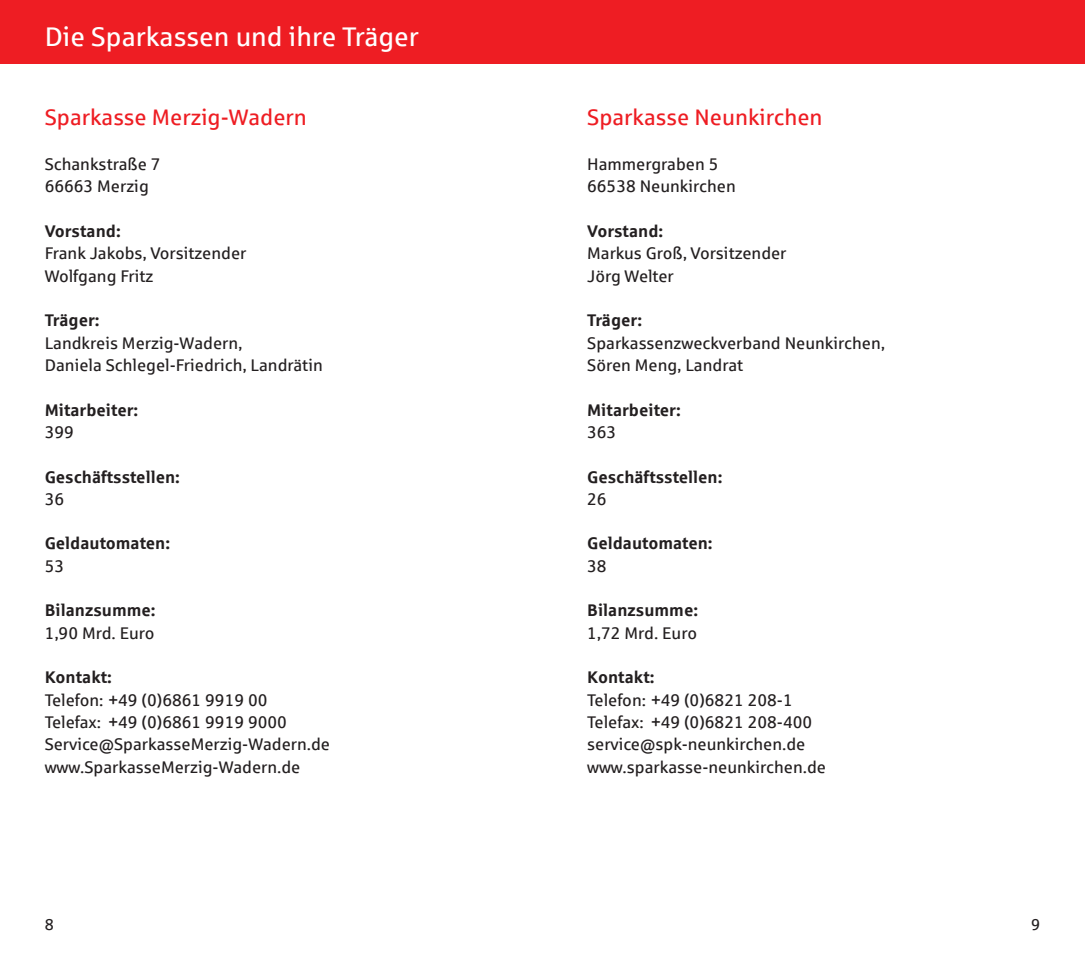
<style>
.page{position:relative;width:1085px;height:957px;background:#fff}
.page>*{position:absolute;margin:0;border:0;box-sizing:border-box;transform-origin:0 0}
.ueber_klein{font:27px "Sparkasse Rgr";color:#fff}
.ueber_klein-2{font:22.5px "Sparkasse Rgr";color:#ee1d23}
.bu{font:16.88px "Sparkasse Rgr";color:#231f20}
.bu-2{font:700 16.88px "Sparkasse Rg";color:#231f20}
.ueber_klein-3{font:15.75px "Sparkasse Rgr";color:#231f20}
</style>
<div class="page">
<div style="left:0;top:0;width:1084px;height:64px;background:#ee1d23"></div>
<p class="ueber_klein" style="left:45px;top:20px;width:375px">Die Sparkassen und ihre Träger</p>
<p class="ueber_klein-2" style="left:45px;top:104px;width:264px">Sparkasse Merzig-Wadern</p>
<p class="bu" style="left:45px;top:154px;width:117px">Schankstraße 7</p>
<p class="bu" style="left:45px;top:176px;width:106px">66663 Merzig</p>
<p class="bu-2" style="left:45px;top:220px;width:78px">Vorstand:</p>
<p class="bu" style="left:45px;top:243px;width:203px">Frank Jakobs, Vorsitzender</p>
<p class="bu" style="left:45px;top:265px;width:110px">Wolfgang Fritz</p>
<p class="bu-2" style="left:45px;top:309px;width:56px">Träger:</p>
<p class="bu" style="left:45px;top:332px;width:199px">Landkreis Merzig-Wadern,</p>
<p class="bu" style="left:45px;top:355px;width:280px">Daniela Schlegel-Friedrich, Landrätin</p>
<p class="bu-2" style="left:45px;top:399px;width:95px">Mitarbeiter:</p>
<p class="bu" style="left:45px;top:421px;width:31px">399</p>
<p class="bu-2" style="left:45px;top:466px;width:137px">Geschäftsstellen:</p>
<p class="bu" style="left:45px;top:488px;width:21px">36</p>
<p class="bu-2" style="left:45px;top:533px;width:127px">Geldautomaten:</p>
<p class="bu" style="left:45px;top:555px;width:21px">53</p>
<p class="bu-2" style="left:45px;top:600px;width:112px">Bilanzsumme:</p>
<p class="bu" style="left:45px;top:622px;width:111px">1,90 Mrd. Euro</p>
<p class="bu-2" style="left:45px;top:667px;width:69px">Kontakt:</p>
<p class="bu" style="left:45px;top:689px;width:224px">Telefon: +49 (0)6861 9919 00</p>
<p class="bu" style="left:45px;top:712px;width:244px">Telefax: +49 (0)6861 9919 9000</p>
<p class="bu" style="left:45px;top:734px;width:287px">Service@SparkasseMerzig-Wadern.de</p>
<p class="bu" style="left:45px;top:756px;width:257px">www.SparkasseMerzig-Wadern.de</p>
<p class="ueber_klein-2" style="left:587px;top:104px;width:237px">Sparkasse Neunkirchen</p>
<p class="bu" style="left:587px;top:154px;width:133px">Hammergraben 5</p>
<p class="bu" style="left:587px;top:176px;width:150px">66538 Neunkirchen</p>
<p class="bu-2" style="left:587px;top:220px;width:78px">Vorstand:</p>
<p class="bu" style="left:587px;top:243px;width:201px">Markus Groß, Vorsitzender</p>
<p class="bu" style="left:587px;top:265px;width:88px">Jörg Welter</p>
<p class="bu-2" style="left:587px;top:309px;width:56px">Träger:</p>
<p class="bu" style="left:587px;top:332px;width:299px">Sparkassenzweckverband Neunkirchen,</p>
<p class="bu" style="left:587px;top:355px;width:157px">Sören Meng, Landrat</p>
<p class="bu-2" style="left:587px;top:399px;width:95px">Mitarbeiter:</p>
<p class="bu" style="left:587px;top:421px;width:31px">363</p>
<p class="bu-2" style="left:587px;top:466px;width:137px">Geschäftsstellen:</p>
<p class="bu" style="left:587px;top:488px;width:21px">26</p>
<p class="bu-2" style="left:587px;top:533px;width:127px">Geldautomaten:</p>
<p class="bu" style="left:587px;top:555px;width:21px">38</p>
<p class="bu-2" style="left:587px;top:600px;width:112px">Bilanzsumme:</p>
<p class="bu" style="left:587px;top:622px;width:111px">1,72 Mrd. Euro</p>
<p class="bu-2" style="left:587px;top:667px;width:69px">Kontakt:</p>
<p class="bu" style="left:587px;top:689px;width:207px">Telefon: +49 (0)6821 208-1</p>
<p class="bu" style="left:587px;top:712px;width:226px">Telefax: +49 (0)6821 208-400</p>
<p class="bu" style="left:587px;top:734px;width:220px">service@spk-neunkirchen.de</p>
<p class="bu" style="left:587px;top:756px;width:240px">www.sparkasse-neunkirchen.de</p>
<p class="ueber_klein-3" style="left:45px;top:915px;width:11px">8</p>
<p class="ueber_klein-3" style="left:1031px;top:915px;width:11px">9</p>
</div>
